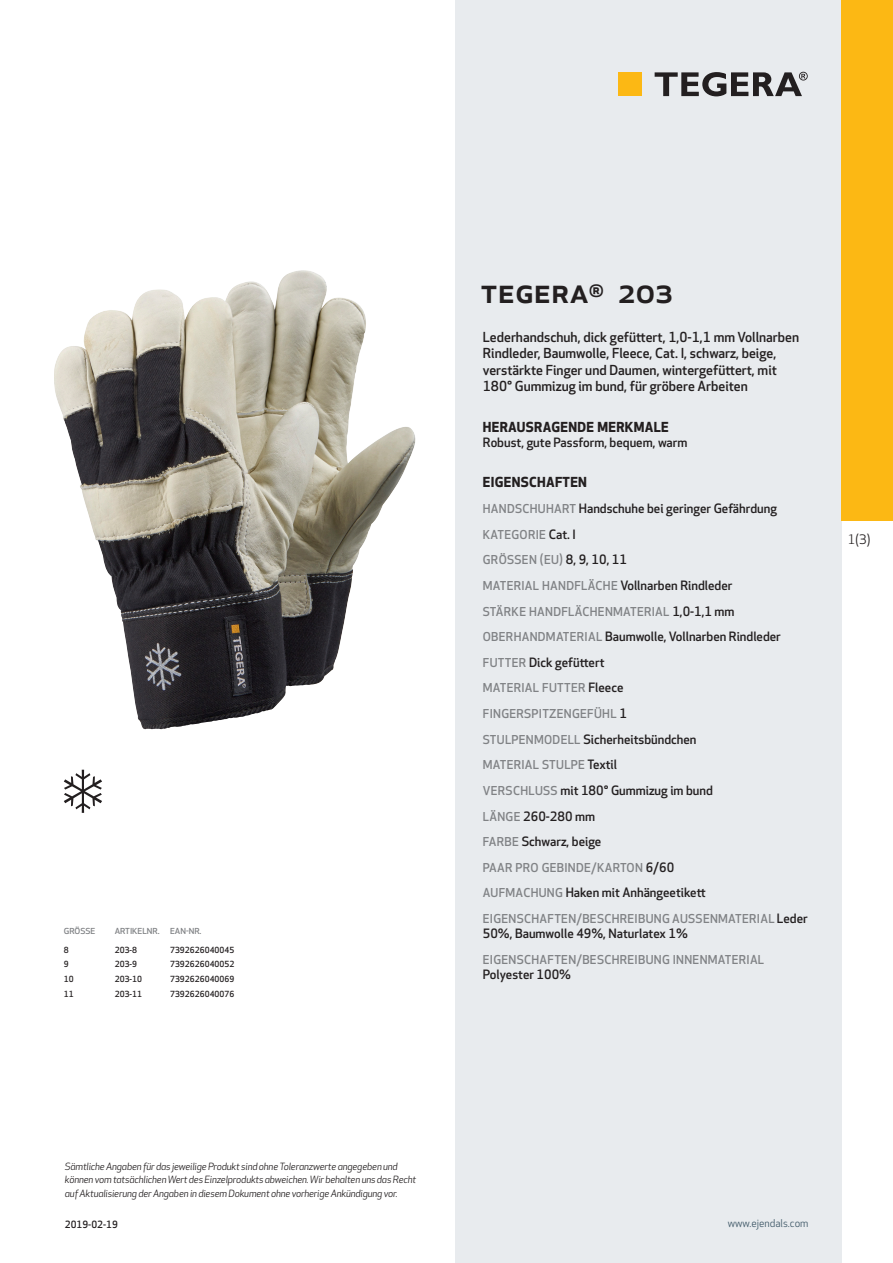
<style>
.page{position:relative;width:893px;height:1263px;background:#fff}
.page>*{position:absolute;margin:0;border:0;box-sizing:border-box;transform-origin:0 0}
.prodname{font:500 34.5px "Apex New";color:#231f20}
.Funktion_body{font:500 13.5px/16.5px "Apex New";color:#231f20}
.Funktion_body-2{font:700 13.5px "Apex New";letter-spacing:.025em;color:#231f20}
.t1{font:12.75px "Apex New";color:#231f20}
.Funktion_body-3{font:500 12.6px "Apex New";color:#231f20}
.Funktion_body-4{font:500 12px "Apex New";letter-spacing:.025em;color:#808285}
.t2{font:10.5px "Apex New";color:#405968}
.t3{font:italic 9.75px/13.5px "Apex New";letter-spacing:-.015em;color:#231f20}
.Sidfot_datum{font:500 9.75px "Apex New";color:#231f20}
.ArticleTable_body{font:500 8.25px "Apex New";color:#231f20}
.ArticeTable_header{font:500 8.1px "Apex New";color:#808285;scale:1.06 1}
.s1{font-size:12px;color:#808285}
.s2{font-size:12.6px;color:#231f20}
</style>
<div class="page">
<div style="left:455px;top:0;width:387px;height:1263px;background:#e8ebee"></div>
<div style="left:842px;top:0;width:51px;height:520px;background:#fcb814"></div>
<img style="left:54px;top:273px;width:362px;height:457px">
<div style="left:618px;top:72px;width:24px;height:24px;background:#fcb814"></div>
<svg style="left:655px;top:72px;width:153px;height:24px"></svg>
<svg style="left:64px;top:770px;width:38px;height:43px"></svg>
<p class="ArticeTable_header" style="left:64px;top:925px;width:31px">GRÖSSE</p>
<p class="ArticeTable_header" style="left:115px;top:925px;width:44px">ARTIKELNR.</p>
<p class="ArticeTable_header" style="left:170px;top:925px;width:31px">EAN-NR.</p>
<p class="ArticleTable_body" style="left:64px;top:944px;width:6px">8</p>
<p class="ArticleTable_body" style="left:115px;top:944px;width:24px">203-8</p>
<p class="ArticleTable_body" style="left:170px;top:944px;width:66px">7392626040045</p>
<p class="ArticleTable_body" style="left:64px;top:959px;width:6px">9</p>
<p class="ArticleTable_body" style="left:115px;top:959px;width:24px">203-9</p>
<p class="ArticleTable_body" style="left:170px;top:959px;width:66px">7392626040052</p>
<p class="ArticleTable_body" style="left:64px;top:973px;width:11px">10</p>
<p class="ArticleTable_body" style="left:115px;top:973px;width:29px">203-10</p>
<p class="ArticleTable_body" style="left:170px;top:973px;width:66px">7392626040069</p>
<p class="ArticleTable_body" style="left:64px;top:988px;width:11px">11</p>
<p class="ArticleTable_body" style="left:115px;top:988px;width:29px">203-11</p>
<p class="ArticleTable_body" style="left:170px;top:988px;width:66px">7392626040076</p>
<p class="prodname" style="left:480px;top:267px;width:194px">TEGERA<sup>®</sup> 203</p>
<p class="Funktion_body" style="left:483px;top:328px;width:318px">Lederhandschuh, dick gefüttert, 1,0-1,1 mm Vollnarben Rindleder, Baumwolle, Fleece, Cat. I, schwarz, beige, verstärkte Finger und Daumen, wintergefüttert, mit 180° Gummizug im bund, für gröbere Arbeiten</p>
<p class="Funktion_body-2" style="left:483px;top:417px;width:187px">HERAUSRAGENDE MERKMALE</p>
<p class="Funktion_body-3" style="left:483px;top:434px;width:206px">Robust, gute Passform, bequem, warm</p>
<p class="Funktion_body-2" style="left:483px;top:473px;width:106px">EIGENSCHAFTEN</p>
<p class="Funktion_body-3" style="left:483px;top:500px;width:296px"><span class="s1">HANDSCHUHART</span> Handschuhe bei geringer Gefährdung</p>
<p class="Funktion_body-4" style="left:483px;top:526px;width:95px">KATEGORIE <span class="s2">Cat. I</span></p>
<p class="Funktion_body-4" style="left:483px;top:552px;width:146px">GRÖSSEN (EU) <span class="s2">8, 9, 10, 11</span></p>
<p class="Funktion_body-3" style="left:483px;top:577px;width:251px"><span class="s1">MATERIAL HANDFLÄCHE</span> Vollnarben Rindleder</p>
<p class="Funktion_body-4" style="left:483px;top:603px;width:253px">STÄRKE HANDFLÄCHENMATERIAL <span class="s2">1,0-1,1 mm</span></p>
<p class="Funktion_body-3" style="left:483px;top:628px;width:300px"><span class="s1">OBERHANDMATERIAL</span> Baumwolle, Vollnarben Rindleder</p>
<p class="Funktion_body-3" style="left:483px;top:654px;width:123px"><span class="s1">FUTTER</span> Dick gefüttert</p>
<p class="Funktion_body-4" style="left:483px;top:680px;width:142px">MATERIAL FUTTER <span class="s2">Fleece</span></p>
<p class="Funktion_body-4" style="left:483px;top:706px;width:146px">FINGERSPITZENGEFÜHL <span class="s2">1</span></p>
<p class="Funktion_body-3" style="left:483px;top:731px;width:215px"><span class="s1">STULPENMODELL</span> Sicherheitsbündchen</p>
<p class="Funktion_body-4" style="left:483px;top:757px;width:136px">MATERIAL STULPE <span class="s2">Textil</span></p>
<p class="Funktion_body-3" style="left:483px;top:782px;width:232px"><span class="s1">VERSCHLUSS</span> mit 180° Gummizug im bund</p>
<p class="Funktion_body-3" style="left:483px;top:807px;width:114px"><span class="s1">LÄNGE</span> 260-280 mm</p>
<p class="Funktion_body-3" style="left:483px;top:833px;width:120px"><span class="s1">FARBE</span> Schwarz, beige</p>
<p class="Funktion_body-4" style="left:483px;top:859px;width:193px">PAAR PRO GEBINDE/KARTON <span class="s2">6/60</span></p>
<p class="Funktion_body-3" style="left:483px;top:884px;width:224px"><span class="s1">AUFMACHUNG</span> Haken mit Anhängeetikett</p>
<p class="Funktion_body-4" style="left:483px;top:911px;width:326px">EIGENSCHAFTEN/BESCHREIBUNG AUSSENMATERIAL <span class="s2">Leder</span></p>
<p class="Funktion_body-3" style="left:483px;top:925px;width:207px">50%, Baumwolle 49%, Naturlatex 1%</p>
<p class="Funktion_body-4" style="left:483px;top:951px;width:283px">EIGENSCHAFTEN/BESCHREIBUNG INNENMATERIAL</p>
<p class="Funktion_body-3" style="left:483px;top:966px;width:90px">Polyester 100%</p>
<p class="t1" style="left:848px;top:531px;width:24px">1(3)</p>
<p class="t3" style="left:65px;top:1159px;width:353px">Sämtliche Angaben für das jeweilige Produkt sind ohne Toleranzwerte angegeben und können vom tatsächlichen Wert des Einzelprodukts abweichen. Wir behalten uns das Recht auf Aktualisierung der Angaben in diesem Dokument ohne vorherige Ankündigung vor.</p>
<p class="Sidfot_datum" style="left:65px;top:1218px;width:54px">2019-02-19</p>
<p class="t2" style="left:728px;top:1217px;width:82px">www.ejendals.com</p>
</div>
